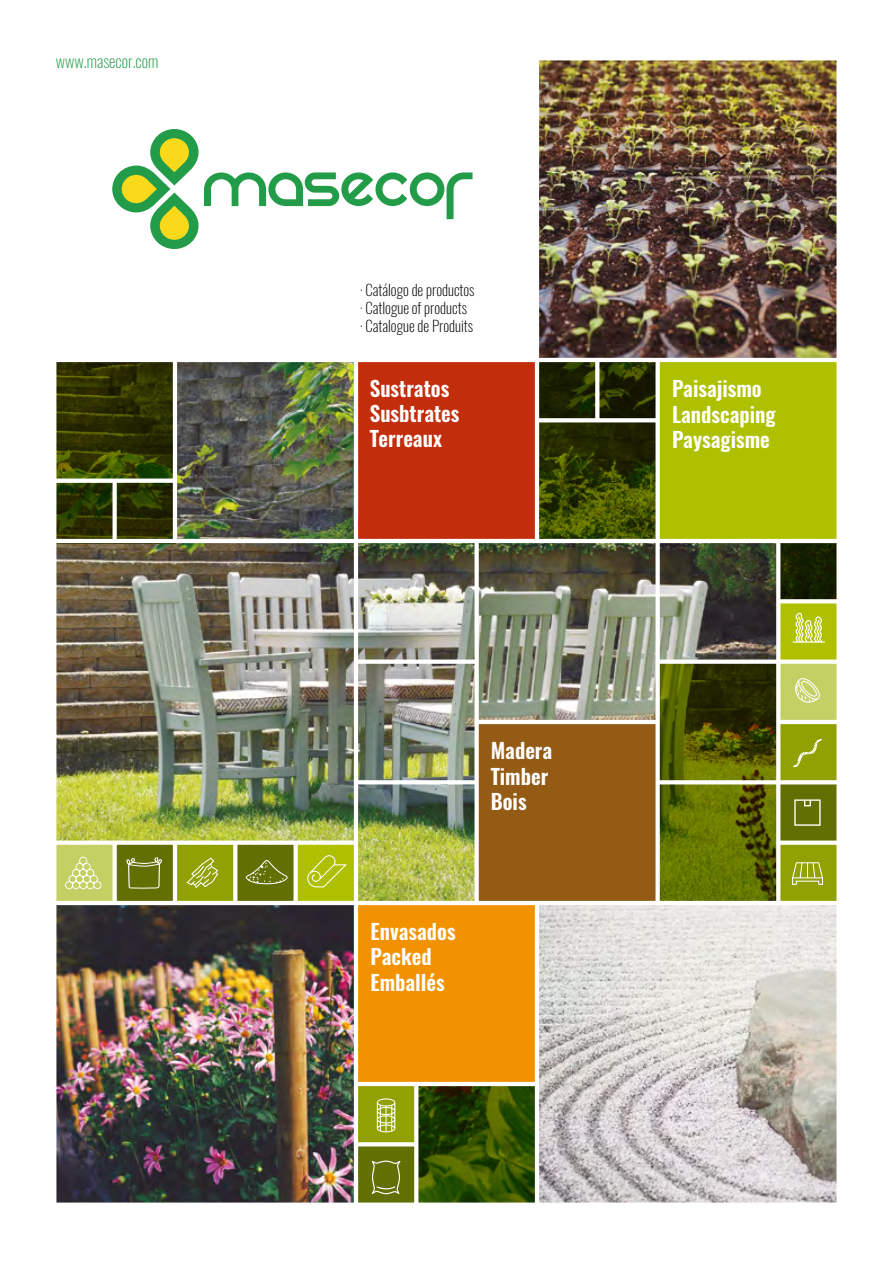
<style>
.page{position:relative;width:893px;height:1263px;background:#fff}
.page>*{position:absolute;margin:0;border:0;box-sizing:border-box;transform-origin:0 0}
.t1{font:600 21px/25.2px "Oswald";color:#fff}
.t2{font:200 16.5px "Oswald";color:#239c49}
.t3{font:200 15px/18px "Oswald";color:#000}
</style>
<div class="page">
<img style="left:56px;top:60px;width:781px;height:1143px">
<svg style="left:126px;top:857px;width:36px;height:32px"></svg>
<svg style="left:65px;top:857px;width:36px;height:32px"></svg>
<svg style="left:186px;top:857px;width:32px;height:31px"></svg>
<svg style="left:307px;top:855px;width:40px;height:32px"></svg>
<svg style="left:246px;top:860px;width:42px;height:24px"></svg>
<svg style="left:377px;top:1098px;width:18px;height:34px"></svg>
<svg style="left:372px;top:1160px;width:28px;height:34px"></svg>
<svg style="left:794px;top:678px;width:26px;height:25px"></svg>
<svg style="left:793px;top:613px;width:32px;height:30px"></svg>
<svg style="left:793px;top:738px;width:29px;height:29px"></svg>
<svg style="left:792px;top:862px;width:31px;height:23px"></svg>
<svg style="left:794px;top:799px;width:27px;height:27px"></svg>
<p class="t2" style="left:56px;top:51px;width:104px">www.masecor.com</p>
<p class="t3" style="left:360px;top:281px;width:116px">· Catálogo de productos · Catlogue of products<br>· Catalogue de Produits</p>
<p class="t1" style="left:370px;top:376px;width:91px">Sustratos<br>Susbtrates<br>Terreaux</p>
<p class="t1" style="left:672px;top:377px;width:105px">Paisajismo<br>Landscaping<br>Paysagisme</p>
<p class="t1" style="left:491px;top:739px;width:63px">Madera<br>Timber<br>Bois</p>
<p class="t1" style="left:370px;top:919px;width:87px">Envasados<br>Packed<br>Emballés</p>
</div>
